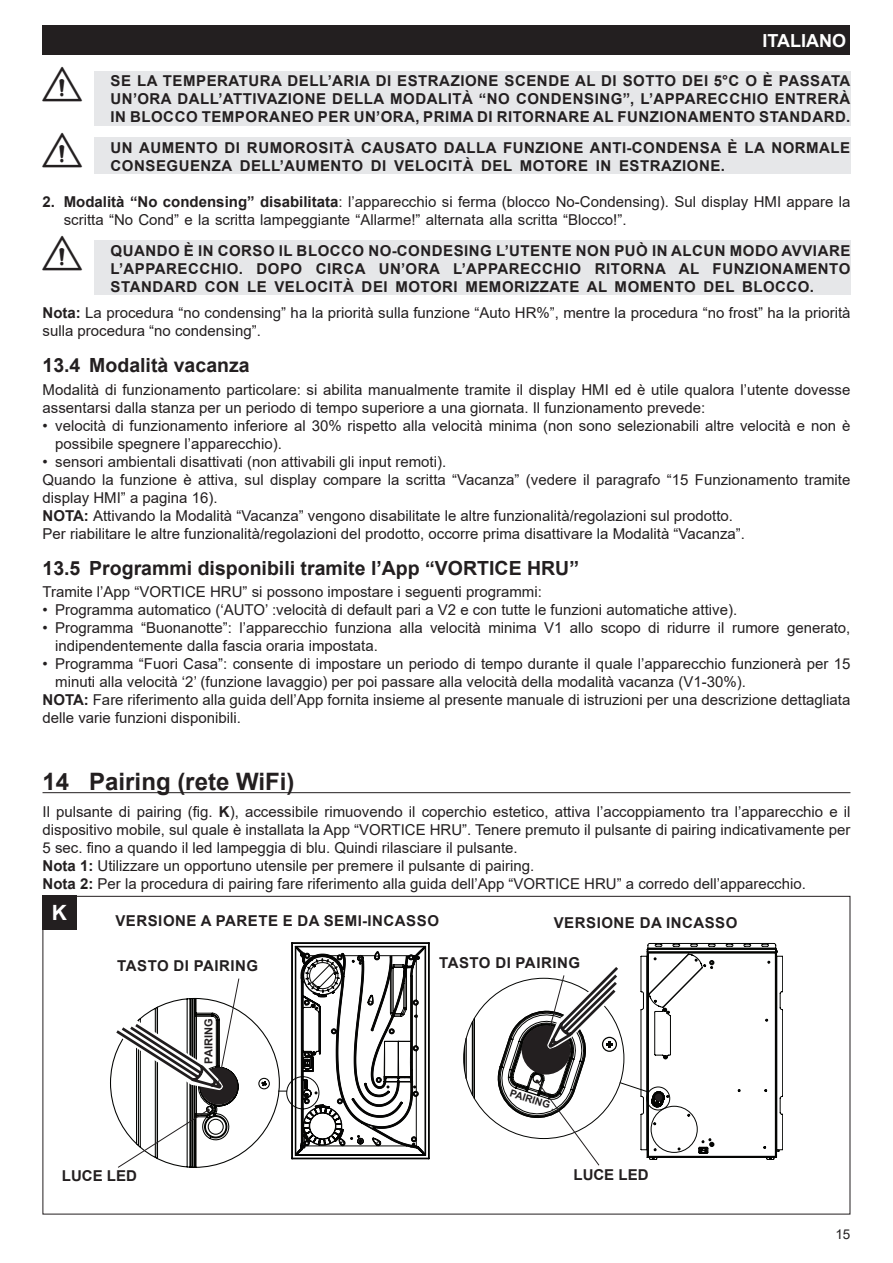
<style>
.page{position:relative;width:893px;height:1263px;background:#fff}
.page>*{position:absolute;margin:0;border:0;box-sizing:border-box;transform-origin:0 0}
.t1{font:39px "VORTICE Simboli";color:#231f20}
.t2{font:700 24px "Arial";color:#231f20}
.t3{font:700 21px "Arial";color:#fff}
.t4{font:700 19.5px "Arial";color:#231f20}
.t5{font:700 18px "Arial";color:#fff}
.Testo{font:15px/18px "Arial";color:#231f20}
.Didascalia_immagine_-_ALL_CAPS{font:700 15px/18px "Arial";letter-spacing:.035em;color:#231f20;text-align:justify}
.Testo___spazio_prima{font:15px/18px "Arial";color:#231f20}
.Didascalia_immagine{font:700 15px "Arial";color:#231f20}
.t6{font:13.5px "Arial";color:#231f20}
.t7{font:700 10.95px "Arial";color:#231f20}
.t8{font:700 10.2px "Arial";color:#231f20}
.s1{font-weight:700}
</style>
<div class="page">
<div style="left:94px;top:71px;width:756px;height:54px;background:#e6e7e9"></div>
<div style="left:94px;top:138px;width:756px;height:36px;background:#e6e7e9"></div>
<div style="left:94px;top:241px;width:756px;height:54px;background:#e6e7e9"></div>
<hr style="left:43px;top:792px;width:807px;height:1px;background:#231f20">
<div style="left:43px;top:896px;width:34px;height:34px;background:#231f20"></div>
<svg style="left:110px;top:942px;width:673px;height:226px"></svg>
<div style="left:43px;top:26px;width:807px;height:29px;background:#231f20"></div>
<p class="t5" style="left:762px;top:28px;width:85px">ITALIANO</p>
<p class="t1" style="left:43px;top:64px;width:41px">A</p>
<p class="Didascalia_immagine_-_ALL_CAPS" style="left:111px;top:72px;width:741px">SE LA TEMPERATURA DELL’ARIA DI ESTRAZIONE SCENDE AL DI SOTTO DEI 5°C O È PASSATA UN’ORA DALL’ATTIVAZIONE DELLA MODALITÀ “NO CONDENSING”, L’APPARECCHIO ENTRERÀ IN BLOCCO TEMPORANEO PER UN’ORA, PRIMA DI RITORNARE AL FUNZIONAMENTO STANDARD.</p>
<p class="t1" style="left:43px;top:131px;width:41px">A</p>
<p class="Didascalia_immagine_-_ALL_CAPS" style="left:111px;top:139px;width:741px">UN AUMENTO DI RUMOROSITÀ CAUSATO DALLA FUNZIONE ANTI-CONDENSA È LA NORMALE<br>CONSEGUENZA DELL’AUMENTO DI VELOCITÀ DEL MOTORE IN ESTRAZIONE.</p>
<p class="Testo" style="left:64px;top:193px;width:788px;text-indent:-21px"><span class="s1">2. Modalità “No condensing” disabilitata</span>: l’apparecchio si ferma (blocco No-Condensing). Sul display HMI appare la scritta “No Cond” e la scritta lampeggiante “Allarme!” alternata alla scritta “Blocco!”.</p>
<p class="t1" style="left:43px;top:234px;width:41px">A</p>
<p class="Didascalia_immagine_-_ALL_CAPS" style="left:111px;top:242px;width:741px">QUANDO È IN CORSO IL BLOCCO NO-CONDESING L’UTENTE NON PUÒ IN ALCUN MODO AVVIARE L’APPARECCHIO. DOPO CIRCA UN’ORA L’APPARECCHIO RITORNA AL FUNZIONAMENTO STANDARD CON LE VELOCITÀ DEI MOTORI MEMORIZZATE AL MOMENTO DEL BLOCCO.</p>
<p class="Testo___spazio_prima" style="left:43px;top:304px;width:809px"><span class="s1">Nota:</span> La procedura “no condensing” ha la priorità sulla funzione “Auto HR%”, mentre la procedura “no frost” ha la priorità sulla procedura “no condensing”.</p>
<p class="t4" style="left:43px;top:352px;width:209px">13.4 Modalità vacanza</p>
<p class="Testo" style="left:43px;top:380px;width:809px">Modalità di funzionamento particolare: si abilita manualmente tramite il display HMI ed è utile qualora l’utente dovesse assentarsi dalla stanza per un periodo di tempo superiore a una giornata. Il funzionamento prevede:</p>
<p class="Testo" style="left:55px;top:416px;width:797px;text-indent:-13px">• velocità di funzionamento inferiore al 30% rispetto alla velocità minima (non sono selezionabili altre velocità e non è possibile spegnere l’apparecchio).</p>
<p class="Testo" style="left:43px;top:452px;width:405px">• sensori ambientali disattivati (non attivabili gli input remoti).</p>
<p class="Testo" style="left:43px;top:470px;width:809px">Quando la funzione è attiva, sul display compare la scritta “Vacanza” (vedere il paragrafo “15 Funzionamento tramite display HMI” a pagina 16).</p>
<p class="Testo" style="left:43px;top:506px;width:692px"><span class="s1">NOTA:</span> Attivando la Modalità “Vacanza” vengono disabilitate le altre funzionalità/regolazioni sul prodotto.</p>
<p class="Testo" style="left:43px;top:524px;width:704px">Per riabilitare le altre funzionalità/regolazioni del prodotto, occorre prima disattivare la Modalità “Vacanza”.</p>
<p class="t4" style="left:43px;top:554px;width:538px">13.5 Programmi disponibili tramite l’App “VORTICE HRU”</p>
<p class="Testo" style="left:43px;top:583px;width:501px">Tramite l’App “VORTICE HRU” si possono impostare i seguenti programmi:</p>
<p class="Testo" style="left:43px;top:601px;width:696px">• Programma automatico (‘AUTO’ :velocità di default pari a V2 e con tutte le funzioni automatiche attive).</p>
<p class="Testo" style="left:55px;top:619px;width:797px;text-indent:-13px">• Programma “Buonanotte”: l’apparecchio funziona alla velocità minima V1 allo scopo di ridurre il rumore generato, indipendentemente dalla fascia oraria impostata.</p>
<p class="Testo" style="left:55px;top:655px;width:797px;text-indent:-13px">• Programma “Fuori Casa”: consente di impostare un periodo di tempo durante il quale l’apparecchio funzionerà per 15 minuti alla velocità ‘2’ (funzione lavaggio) per poi passare alla velocità della modalità vacanza (V1-30%).</p>
<p class="Testo" style="left:43px;top:691px;width:809px"><span class="s1">NOTA:</span> Fare riferimento alla guida dell’App fornita insieme al presente manuale di istruzioni per una descrizione dettagliata delle varie funzioni disponibili.</p>
<p class="t2" style="left:43px;top:765px;width:253px">14 Pairing (rete WiFi)</p>
<p class="Testo" style="left:43px;top:802px;width:809px;text-align:justify">Il pulsante di pairing (fig. <span class="s1">K</span>), accessibile rimuovendo il coperchio estetico, attiva l’accoppiamento tra l’apparecchio e il dispositivo mobile, sul quale è installata la App “VORTICE HRU”. Tenere premuto il pulsante di pairing indicativamente per 5 sec. fino a quando il led lampeggia di blu. Quindi rilasciare il pulsante.</p>
<p class="Testo" style="left:43px;top:856px;width:493px"><span class="s1">Nota 1:</span> Utilizzare un opportuno utensile per premere il pulsante di pairing.</p>
<p class="Testo" style="left:43px;top:874px;width:765px"><span class="s1">Nota 2:</span> Per la procedura di pairing fare riferimento alla guida dell’App “VORTICE HRU” a corredo dell’apparecchio.</p>
<p class="t3" style="left:52px;top:897px;width:17px">K</p>
<p class="Didascalia_immagine_-_ALL_CAPS" style="left:115px;top:912px;width:325px">VERSIONE A PARETE E DA SEMI-INCASSO</p>
<p class="Didascalia_immagine_-_ALL_CAPS" style="left:554px;top:914px;width:185px">VERSIONE DA INCASSO</p>
<p class="Didascalia_immagine_-_ALL_CAPS" style="left:117px;top:956px;width:143px">TASTO DI PAIRING</p>
<p class="Didascalia_immagine_-_ALL_CAPS" style="left:439px;top:954px;width:143px">TASTO DI PAIRING</p>
<p class="t7" style="left:201px;top:1064px;width:47px;rotate:-90deg">PAIRING</p>
<p class="t8" style="left:512px;top:1085px;width:43px;rotate:18deg">PAIRING</p>
<p class="Didascalia_immagine" style="left:62px;top:1165px;width:76px">LUCE LED</p>
<p class="Didascalia_immagine" style="left:573px;top:1164px;width:76px">LUCE LED</p>
<p class="t6" style="left:835px;top:1225px;width:17px">15</p>
</div>
